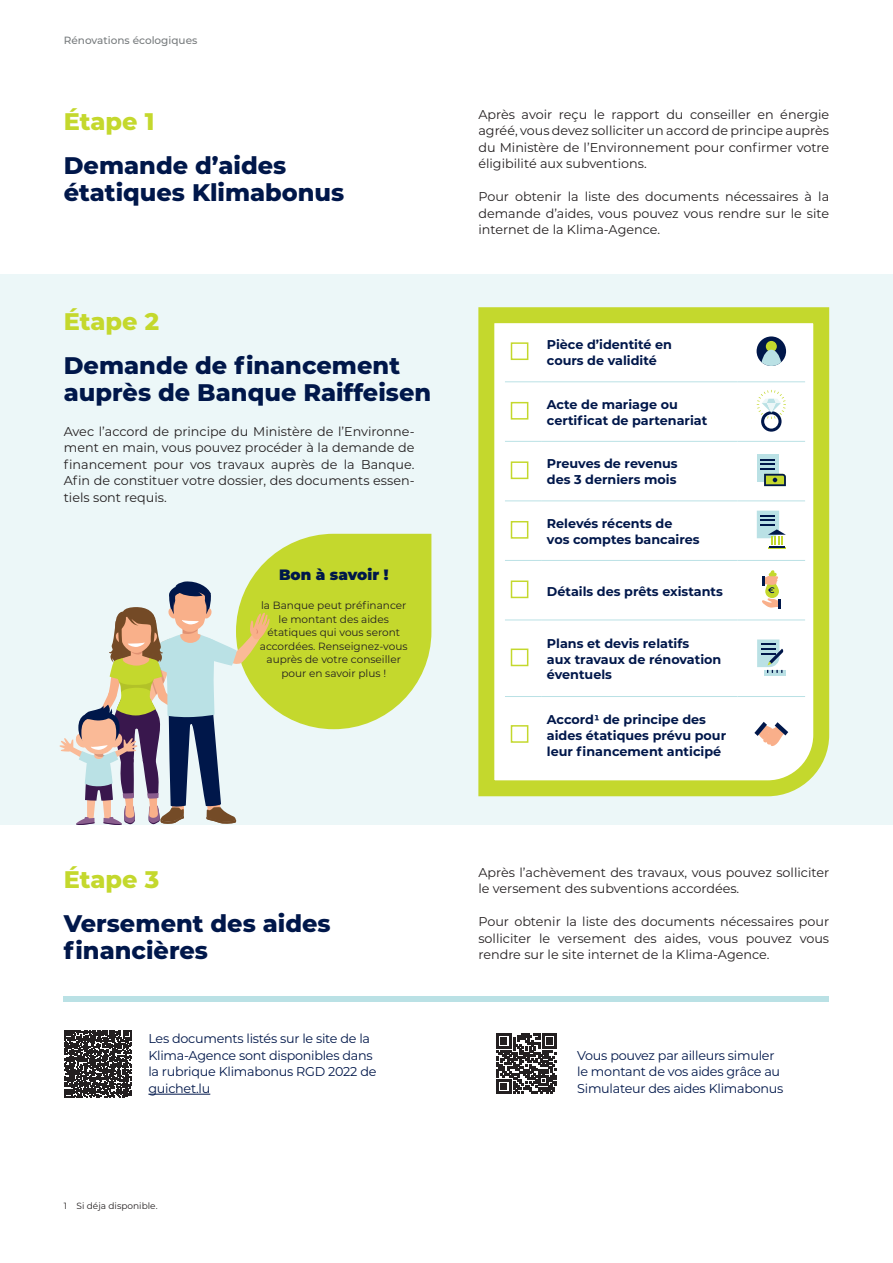
<style>
.page{position:relative;width:893px;height:1263px;background:#fff}
.page>*{position:absolute;margin:0;border:0;box-sizing:border-box;transform-origin:0 0}
.t1{font:800 24px/27px "Montserrat";color:#00174a}
.t2{font:800 24px "Montserrat";color:#c4d82d}
.t3{font:900 15px "Montserrat";color:#00174a}
.t4{font:12.75px/16.5px "Montserrat";color:#231f20;text-align:justify}
.t5{font:700 12.75px/15.9px "Montserrat";color:#00174a}
.t6{font:12.75px/16.5px "Montserrat";letter-spacing:-.02em;color:#00174a}
.t7{font:10.5px/13.5px "Montserrat";color:#231f20;text-align:center}
.t8{font:500 10.5px "Montserrat";color:#777b7d}
.t9{font:9px "Montserrat";color:#231f20}
</style>
<div class="page">
<div style="left:0;top:274px;width:893px;height:551px;background:#ecf7f8"></div>
<svg style="left:478px;top:307px;width:352px;height:490px;background:#f5f8dd"></svg>
<hr style="left:505px;top:381px;width:36px;height:1px;background:#bae1e5">
<hr style="left:541px;top:381px;width:197px;height:1px;background:#bae1e5">
<hr style="left:738px;top:381px;width:67px;height:1px;background:#bae1e5">
<hr style="left:505px;top:441px;width:36px;height:1px;background:#bae1e5">
<hr style="left:541px;top:441px;width:197px;height:1px;background:#bae1e5">
<hr style="left:738px;top:441px;width:67px;height:1px;background:#bae1e5">
<hr style="left:505px;top:500px;width:36px;height:1px;background:#bae1e5">
<hr style="left:541px;top:500px;width:197px;height:1px;background:#bae1e5">
<hr style="left:738px;top:500px;width:67px;height:1px;background:#bae1e5">
<hr style="left:505px;top:560px;width:36px;height:1px;background:#bae1e5">
<hr style="left:541px;top:560px;width:197px;height:1px;background:#bae1e5">
<hr style="left:738px;top:560px;width:67px;height:1px;background:#bae1e5">
<hr style="left:505px;top:620px;width:36px;height:1px;background:#bae1e5">
<hr style="left:541px;top:620px;width:197px;height:1px;background:#bae1e5">
<hr style="left:738px;top:620px;width:67px;height:1px;background:#bae1e5">
<hr style="left:505px;top:696px;width:36px;height:1px;background:#bae1e5">
<hr style="left:541px;top:696px;width:197px;height:1px;background:#bae1e5">
<hr style="left:738px;top:696px;width:67px;height:1px;background:#bae1e5">
<div style="left:511px;top:342px;width:17px;height:18px;border:1px solid #c4d82d"></div>
<div style="left:757px;top:336px;width:29px;height:30px;background:#00174a;border-radius:50%"></div>
<div style="left:766px;top:341px;width:11px;height:11px;background:#c4d82d;border-radius:50%"></div>
<svg style="left:762px;top:350px;width:19px;height:16px"></svg>
<div style="left:511px;top:402px;width:17px;height:18px;border:1px solid #c4d82d"></div>
<svg style="left:757px;top:390px;width:29px;height:42px"></svg>
<div style="left:511px;top:461px;width:17px;height:18px;border:1px solid #c4d82d"></div>
<div style="left:757px;top:454px;width:22px;height:28px;background:#bae1e5"></div>
<svg style="left:760px;top:459px;width:26px;height:27px"></svg>
<div style="left:511px;top:521px;width:17px;height:18px;border:1px solid #c4d82d"></div>
<svg style="left:757px;top:511px;width:29px;height:38px"></svg>
<div style="left:511px;top:580px;width:17px;height:18px;border:1px solid #c4d82d"></div>
<svg style="left:761px;top:570px;width:20px;height:38px"></svg>
<div style="left:511px;top:648px;width:17px;height:18px;border:1px solid #c4d82d"></div>
<div style="left:764px;top:670px;width:21px;height:5px;background:#bae1e5"></div>
<svg style="left:757px;top:639px;width:26px;height:34px"></svg>
<div style="left:511px;top:725px;width:17px;height:18px;border:1px solid #c4d82d"></div>
<svg style="left:754px;top:722px;width:34px;height:24px"></svg>
<div style="left:64px;top:996px;width:765px;height:6px;background:#bae1e5"></div>
<svg style="left:59px;top:534px;width:372px;height:291px"></svg>
<hr style="left:148px;top:1094px;width:62px;height:1px;background:#00174a">
<svg style="left:64px;top:1030px;width:67px;height:67px"></svg>
<svg style="left:497px;top:1034px;width:60px;height:60px"></svg>
<p class="t8" style="left:64px;top:33px;width:135px">Rénovations écologiques</p>
<p class="t2" style="left:64px;top:103px;width:92px">Étape 1</p>
<p class="t1" style="left:64px;top:150px;width:282px">Demande d’aides étatiques Klimabonus</p>
<p class="t2" style="left:64px;top:304px;width:97px">Étape 2</p>
<p class="t1" style="left:64px;top:351px;width:369px">Demande de financement auprès de Banque Raiffeisen</p>
<p class="t4" style="left:64px;top:423px;width:352px">Avec l’accord de principe du Ministère de l’Environne&shy;ment en main, vous pouvez procéder à la demande de financement pour vos travaux auprès de la Banque.<br>Afin de constituer votre dossier, des documents essen&shy;tiels sont requis.</p>
<p class="t3" style="left:279px;top:564px;width:111px">Bon à savoir !</p>
<p class="t7" style="left:260px;top:598px;width:149px">la Banque peut préfinancer le montant des aides étatiques qui vous seront accordées. Renseignez-vous auprès de votre conseiller pour en savoir plus !</p>
<p class="t2" style="left:64px;top:861px;width:97px">Étape 3</p>
<p class="t1" style="left:64px;top:908px;width:268px">Versement des aides financières</p>
<p class="t6" style="left:148px;top:1030px;width:230px">Les documents listés sur le site de la<br>Klima-Agence sont disponibles dans la rubrique Klimabonus RGD 2022 de guichet.lu</p>
<p class="t9" style="left:64px;top:1199px;width:95px">1 Si déja disponible.</p>
<p class="t4" style="left:478px;top:105px;width:352px">Après avoir reçu le rapport du conseiller en énergie agréé, vous devez solliciter un accord de principe auprès du Ministère de l’Environnement pour confirmer votre éligibilité aux subventions.</p>
<p class="t4" style="left:478px;top:188px;width:352px">Pour obtenir la liste des documents nécessaires à la demande d’aides, vous pouvez vous rendre sur le site internet de la Klima-Agence.</p>
<p class="t5" style="left:547px;top:336px;width:127px">Pièce d’identité en cours de validité</p>
<p class="t5" style="left:547px;top:396px;width:162px">Acte de mariage ou certificat de partenariat</p>
<p class="t5" style="left:547px;top:455px;width:132px">Preuves de revenus des 3 derniers mois</p>
<p class="t5" style="left:547px;top:515px;width:154px">Relevés récents de<br>vos comptes bancaires</p>
<p class="t5" style="left:547px;top:582px;width:178px">Détails des prêts existants</p>
<p class="t5" style="left:547px;top:634px;width:176px">Plans et devis relatifs<br>aux travaux de rénovation éventuels</p>
<p class="t5" style="left:547px;top:711px;width:181px">Accord1 de principe des aides étatiques prévu pour leur financement anticipé</p>
<p class="t4" style="left:478px;top:863px;width:352px">Après l’achèvement des travaux, vous pouvez solliciter le versement des subventions accordées.</p>
<p class="t4" style="left:478px;top:913px;width:352px">Pour obtenir la liste des documents nécessaires pour solliciter le versement des aides, vous pouvez vous rendre sur le site internet de la Klima-Agence.</p>
<p class="t6" style="left:577px;top:1047px;width:208px">Vous pouvez par ailleurs simuler le montant de vos aides grâce au<br>Simulateur des aides Klimabonus</p>
</div>
